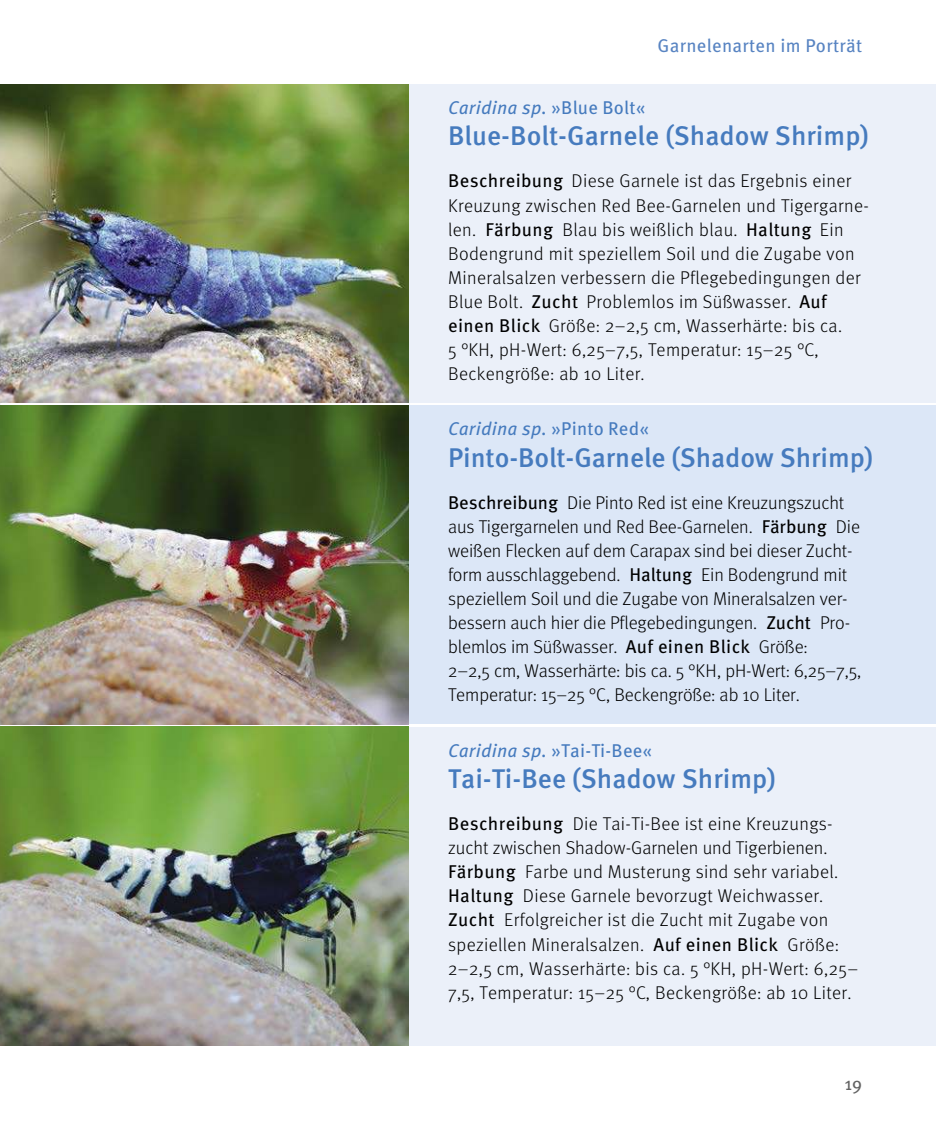
<style>
.page{position:relative;width:936px;height:1134px;background:#fff}
.page>*{position:absolute;margin:0;border:0;box-sizing:border-box;transform-origin:0 0}
.t1{font:500 27px "Meta OT";color:#467bbe}
.t2{font:300 18.4px/24px "Meta OT";letter-spacing:.02em;color:#000}
.t3{font:300 18.4px/24px "Meta OT";letter-spacing:-.005em;color:#000}
.t4{font:italic 18.4px "Meta OT";letter-spacing:.01em;color:#467bbe}
.t5{font:18.4px "Meta OT";letter-spacing:.01em;color:#467bbe}
.t6{font:18.4px "Meta OT";letter-spacing:.015em;color:#5884c2}
.t7{font:18px "Meta OT";color:#636363}
.s1{font-style:normal}
.s2{font-weight:400}
.s3{font-style:italic}
</style>
<div class="page">
<div style="left:0;top:84px;width:935px;height:319px;background:#ebf0f9"></div>
<div style="left:0;top:406px;width:935px;height:318px;background:#dce7f7"></div>
<div style="left:0;top:727px;width:935px;height:318px;background:#ebf0f9"></div>
<img style="left:0;top:84px;width:408px;height:319px">
<img style="left:0;top:406px;width:408px;height:318px">
<img style="left:0;top:727px;width:408px;height:318px">
<p class="t6" style="left:657px;top:39px;width:206px">Garnelenarten im Porträt</p>
<p class="t4" style="left:448px;top:100px;width:199px">Caridina sp. <span class="s1">»Blue Bolt«</span></p>
<h1 class="t1" style="left:448px;top:124px;width:422px">Blue-Bolt-Garnele (Shadow Shrimp)</h1>
<p class="t2" style="left:448px;top:171px;width:422px"><span class="s2">Beschreibung</span> Diese Garnele ist das Ergebnis einer Kreuzung zwischen Red Bee-Garnelen und Tigergarne&shy;len. <span class="s2">Färbung</span> Blau bis weißlich blau. <span class="s2">Haltung</span> Ein Bodengrund mit speziellem Soil und die Zugabe von Mineralsalzen verbessern die Pflegebedingungen der Blue Bolt. <span class="s2">Zucht</span> Problemlos im Süßwasser. <span class="s2">Auf einen Blick</span> Größe: 2–2,5 cm, Wasserhärte: bis ca.<br>5 °KH, pH-Wert: 6,25–7,5, Temperatur: 15–25 °C, Beckengröße: ab 10 Liter.</p>
<p class="t4" style="left:448px;top:422px;width:202px">Caridina sp. <span class="s1">»Pinto Red«</span></p>
<h1 class="t1" style="left:448px;top:445px;width:426px">Pinto-Bolt-Garnele (Shadow Shrimp)</h1>
<p class="t3" style="left:448px;top:492px;width:415px"><span class="s2">Beschreibung</span> Die Pinto Red ist eine Kreuzungszucht aus Tigergarnelen und Red Bee-Garnelen. <span class="s2">Färbung</span> Die weißen Flecken auf dem Carapax sind bei dieser Zucht&shy;form ausschlaggebend. <span class="s2">Haltung</span> Ein Bodengrund mit speziellem Soil und die Zugabe von Mineralsalzen ver&shy;bessern auch hier die Pflegebedingungen. <span class="s2">Zucht</span> Pro&shy;blemlos im Süßwasser. <span class="s2">Auf einen Blick</span> Größe:<br>2–2,5 cm, Wasserhärte: bis ca. 5 °KH, pH-Wert: 6,25–7,5, Temperatur: 15–25 °C, Beckengröße: ab 10 Liter.</p>
<p class="t5" style="left:448px;top:743px;width:205px"><span class="s3">Caridina sp.</span> »Tai-Ti-Bee«</p>
<h1 class="t1" style="left:448px;top:767px;width:329px">Tai-Ti-Bee (Shadow Shrimp)</h1>
<p class="t2" style="left:448px;top:813px;width:411px"><span class="s2">Beschreibung</span> Die Tai-Ti-Bee ist eine Kreuzungs - zucht zwischen Shadow-Garnelen und Tigerbienen.<br><span class="s2">Färbung</span> Farbe und Musterung sind sehr variabel.<br><span class="s2">Haltung</span> Diese Garnele bevorzugt Weichwasser.<br><span class="s2">Zucht</span> Erfolgreicher ist die Zucht mit Zugabe von speziellen Mineralsalzen. <span class="s2">Auf einen Blick</span> Größe:<br>2–2,5 cm, Wasserhärte: bis ca. 5 °KH, pH-Wert: 6,25– 7,5, Temperatur: 15–25 °C, Beckengröße: ab 10 Liter.</p>
<p class="t7" style="left:844px;top:1076px;width:19px">19</p>
</div>
